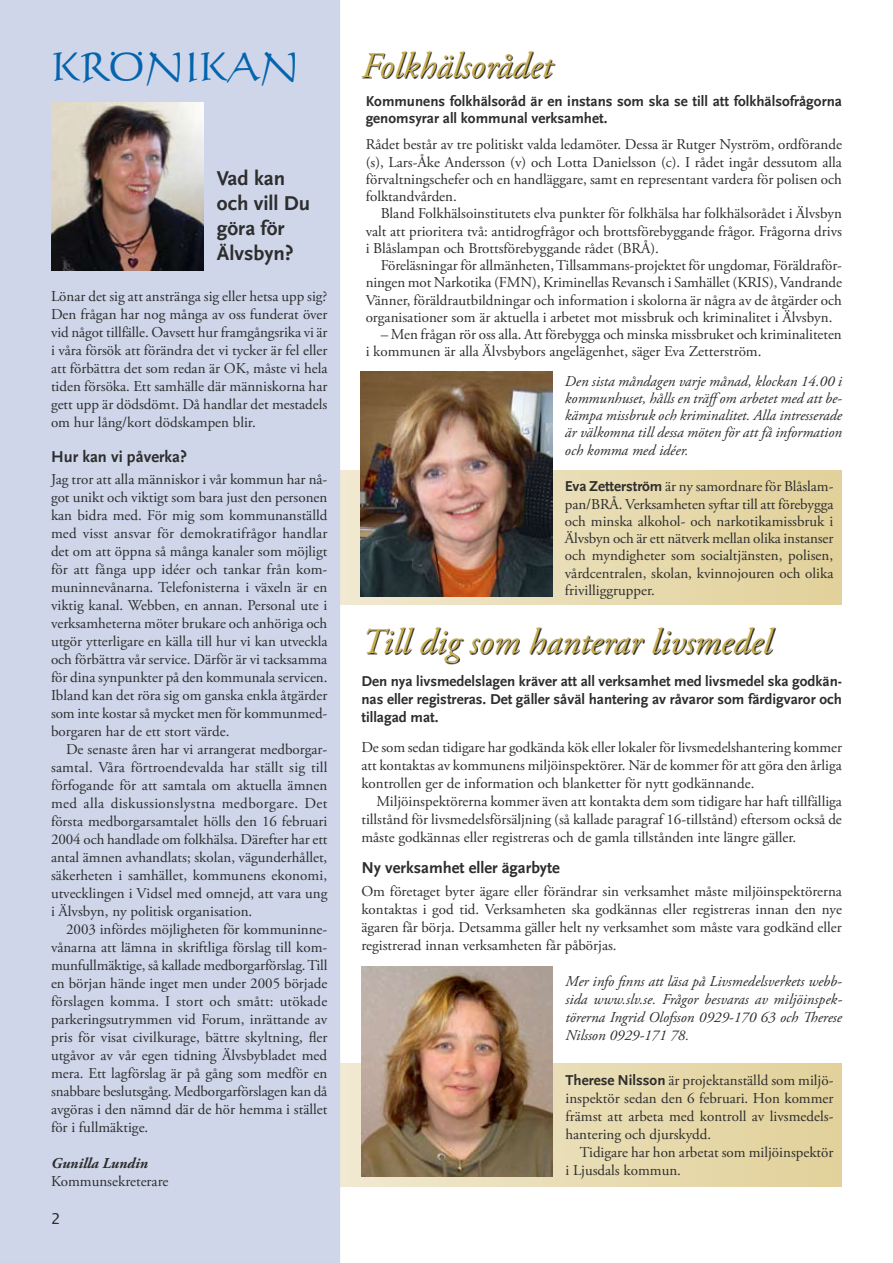
<style>
.page{position:relative;width:893px;height:1263px;background:#fff}
.page>*{position:absolute;margin:0;border:0;box-sizing:border-box;transform-origin:0 0}
.t1{font:39px "Calligraphic 421 BT Roman B";color:#0464ae}
.t2{font:italic 36px "Adobe Garamond Pro";color:#c7ac4d}
.t3{font:700 21px/25.2px "Scala Sans";color:#2d2d2d}
.t4{font:700 16.5px "Scala Sans";color:#2d2d2d}
.t5{font:15px/18px "Adobe Garamond Pro";color:#2d2d2d;text-align:justify}
.t6{font:italic 15px/17.2px "Adobe Garamond Pro";color:#2d2d2d;text-align:justify}
.t7{font:700 15px/18px "Scala Sans";color:#2d2d2d}
.t8{font:italic 700 15px "Adobe Garamond Pro";color:#2d2d2d}
.t9{font:15px "Lucida Sans";color:#2d2d2d}
.s1{font-family:"Scala Sans";font-weight:700}
</style>
<div class="page">
<div style="left:335px;top:1063px;width:507px;height:123px;background:linear-gradient(to right,#f0e9d1,#e1d199)"></div>
<div style="left:334px;top:471px;width:507px;height:134px;background:linear-gradient(to right,#ede6ce,#e2d199)"></div>
<div style="left:0;top:0;width:340px;height:1263px;background:#cfd6ea"></div>
<img style="left:361px;top:966px;width:192px;height:211px">
<svg style="left:367px;top:627px;width:410px;height:38px"></svg>
<svg style="left:362px;top:51px;width:194px;height:29px"></svg>
<img style="left:361px;top:372px;width:191px;height:224px">
<img style="left:51px;top:102px;width:152px;height:168px">
<h1 class="t1" style="left:51px;top:41px;width:250px">KRÖNIKAN</h1>
<h3 class="t3" style="left:217px;top:166px;width:95px">Vad kan och vill Du göra för<br>Älvsbyn?</h3>
<p class="t5" style="left:51px;top:288px;width:278px">Lönar det sig att anstränga sig eller hetsa upp sig?<br>Den frågan har nog många av oss funderat över vid något tillfälle. Oavsett hur framgångsrika vi är i våra försök att förändra det vi tycker är fel eller att förbättra det som redan är OK, måste vi hela tiden försöka. Ett samhälle där människorna har gett upp är dödsdömt. Då handlar det mestadels om hur lång/kort dödskampen blir.</p>
<p class="t4" style="left:51px;top:447px;width:138px">Hur kan vi påverka?</p>
<p class="t5" style="left:51px;top:471px;width:278px">Jag tror att alla människor i vår kommun har nå&shy;got unikt och viktigt som bara just den personen kan bidra med. För mig som kommunanställd med visst ansvar för demokratifrågor handlar det om att öppna så många kanaler som möjligt för att fånga upp idéer och tankar från kom&shy;muninnevånarna. Telefonisterna i växeln är en viktig kanal. Webben, en annan. Personal ute i verksamheterna möter brukare och anhöriga och utgör ytterligare en källa till hur vi kan utveckla och förbättra vår service. Därför är vi tacksamma för dina synpunkter på den kommunala servicen.<br>Ibland kan det röra sig om ganska enkla åtgärder som inte kostar så mycket men för kommunmed&shy;borgaren har de ett stort värde.</p>
<p class="t5" style="left:51px;top:741px;width:278px;text-indent:15px">De senaste åren har vi arrangerat medborgar&shy;samtal. Våra förtroendevalda har ställt sig till förfogande för att samtala om aktuella ämnen med alla diskussionslystna medborgare. Det första medborgarsamtalet hölls den 16 februari 2004 och handlade om folkhälsa. Därefter har ett antal ämnen avhandlats; skolan, vägunderhållet, säkerheten i samhället, kommunens ekonomi, utvecklingen i Vidsel med omnejd, att vara ung i Älvsbyn, ny politisk organisation.</p>
<p class="t5" style="left:51px;top:921px;width:278px;text-indent:15px">2003 infördes möjligheten för kommuninne&shy;vånarna att lämna in skriftliga förslag till kom&shy;munfullmäktige, så kallade medborgarförslag. Till en början hände inget men under 2005 började förslagen komma. I stort och smått: utökade parkeringsutrymmen vid Forum, inrättande av pris för visat civilkurage, bättre skyltning, fler utgåvor av vår egen tidning Älvsbybladet med mera. Ett lagförslag är på gång som medför en snabbare beslutsgång. Medborgarförslagen kan då avgöras i den nämnd där de hör hemma i stället för i fullmäktige.</p>
<p class="t8" style="left:51px;top:1155px;width:98px">Gunilla Lundin</p>
<p class="t5" style="left:51px;top:1173px;width:119px">Kommunsekreterare</p>
<p class="t9" style="left:51px;top:1209px;width:11px">2</p>
<h2 class="t2" style="left:361px;top:44px;width:192px">Folkhälsorådet</h2>
<p class="t7" style="left:366px;top:93px;width:478px;line-height:17.2px">Kommunens folkhälsoråd är en instans som ska se till att folkhälsofrågorna genomsyrar all kommunal verksamhet.</p>
<p class="t5" style="left:366px;top:136px;width:478px;line-height:17.2px">Rådet består av tre politiskt valda ledamöter. Dessa är Rutger Nyström, ordförande (s), Lars-Åke Andersson (v) och Lotta Danielsson (c). I rådet ingår dessutom alla förvaltningschefer och en handläggare, samt en representant vardera för polisen och folktandvården.</p>
<p class="t5" style="left:366px;top:205px;width:478px;line-height:17.2px;text-indent:15px">Bland Folkhälsoinstitutets elva punkter för folkhälsa har folkhälsorådet i Älvsbyn valt att prioritera två: antidrogfrågor och brottsförebyggande frågor. Frågorna drivs i Blåslampan och Brottsförebyggande rådet (BRÅ).</p>
<p class="t5" style="left:366px;top:257px;width:478px;line-height:17.2px;text-indent:15px">Föreläsningar för allmänheten, Tillsammans-projektet för ungdomar, Föräldraför&shy;ningen mot Narkotika (FMN), Kriminellas Revansch i Samhället (KRIS), Vandrande Vänner, föräldrautbildningar och information i skolorna är några av de åtgärder och organisationer som är aktuella i arbetet mot missbruk och kriminalitet i Älvsbyn.</p>
<p class="t5" style="left:366px;top:326px;width:478px;line-height:17.2px;text-indent:15px">– Men frågan rör oss alla. Att förebygga och minska missbruket och kriminaliteten i kommunen är alla Älvsbybors angelägenhet, säger Eva Zetterström.</p>
<p class="t6" style="left:565px;top:373px;width:279px">Den sista måndagen varje månad, klockan 14.00 i kommunhuset, hålls en träffom arbetet med att be&shy;kämpa missbruk och kriminalitet. Alla intresserade är välkomna till dessa möten för att få information och komma med idéer.</p>
<p class="t5" style="left:565px;top:478px;width:270px;line-height:17.2px"><span class="s1">Eva Zetterström</span> är ny samordnare för Blåslam&shy;pan/BRÅ. Verksamheten syftar till att förebygga och minska alkohol- och narkotikamissbruk i Älvsbyn och är ett nätverk mellan olika instanser och myndigheter som socialtjänsten, polisen, vårdcentralen, skolan, kvinnojouren och olika frivilliggrupper.</p>
<h2 class="t2" style="left:361px;top:620px;width:411px">Till dig som hanterar livsmedel</h2>
<p class="t7" style="left:361px;top:672px;width:482px;text-align:justify">Den nya livsmedelslagen kräver att all verksamhet med livsmedel ska godkän&shy;nas eller registreras. Det gäller såväl hantering av råvaror som färdigvaror och tillagad mat.</p>
<p class="t5" style="left:361px;top:738px;width:482px">De som sedan tidigare har godkända kök eller lokaler för livsmedelshantering kommer att kontaktas av kommunens miljöinspektörer. När de kommer för att göra den årliga kontrollen ger de information och blanketter för nytt godkännande.</p>
<p class="t5" style="left:361px;top:792px;width:482px;text-indent:15px">Miljöinspektörerna kommer även att kontakta dem som tidigare har haft tillfälliga tillstånd för livsmedelsförsäljning (så kallade paragraf 16-tillstånd) eftersom också de måste godkännas eller registreras och de gamla tillstånden inte längre gäller.</p>
<p class="t4" style="left:361px;top:859px;width:200px">Ny verksamhet eller ägarbyte</p>
<p class="t5" style="left:361px;top:883px;width:482px">Om företaget byter ägare eller förändrar sin verksamhet måste miljöinspektörerna kontaktas i god tid. Verksamheten ska godkännas eller registreras innan den nye ägaren får börja. Detsamma gäller helt ny verksamhet som måste vara godkänd eller registrerad innan verksamheten får påbörjas.</p>
<p class="t6" style="left:565px;top:972px;width:278px;line-height:18px">Mer info finns att läsa på Livsmedelsverkets webb&shy;sida www.slv.se. Frågor besvaras av miljöinspek&shy;törerna Ingrid Olofsson 0929-170 63 och Therese Nilsson 0929-171 78.</p>
<p class="t5" style="left:565px;top:1072px;width:269px"><span class="s1">Therese Nilsson</span> är projektanställd som miljö&shy;inspektör sedan den 6 februari. Hon kommer främst att arbeta med kontroll av livsmedels&shy;hantering och djurskydd.</p>
<p class="t5" style="left:565px;top:1144px;width:269px;text-indent:14px">Tidigare har hon arbetat som miljöinspektör i Ljusdals kommun.</p>
</div>
